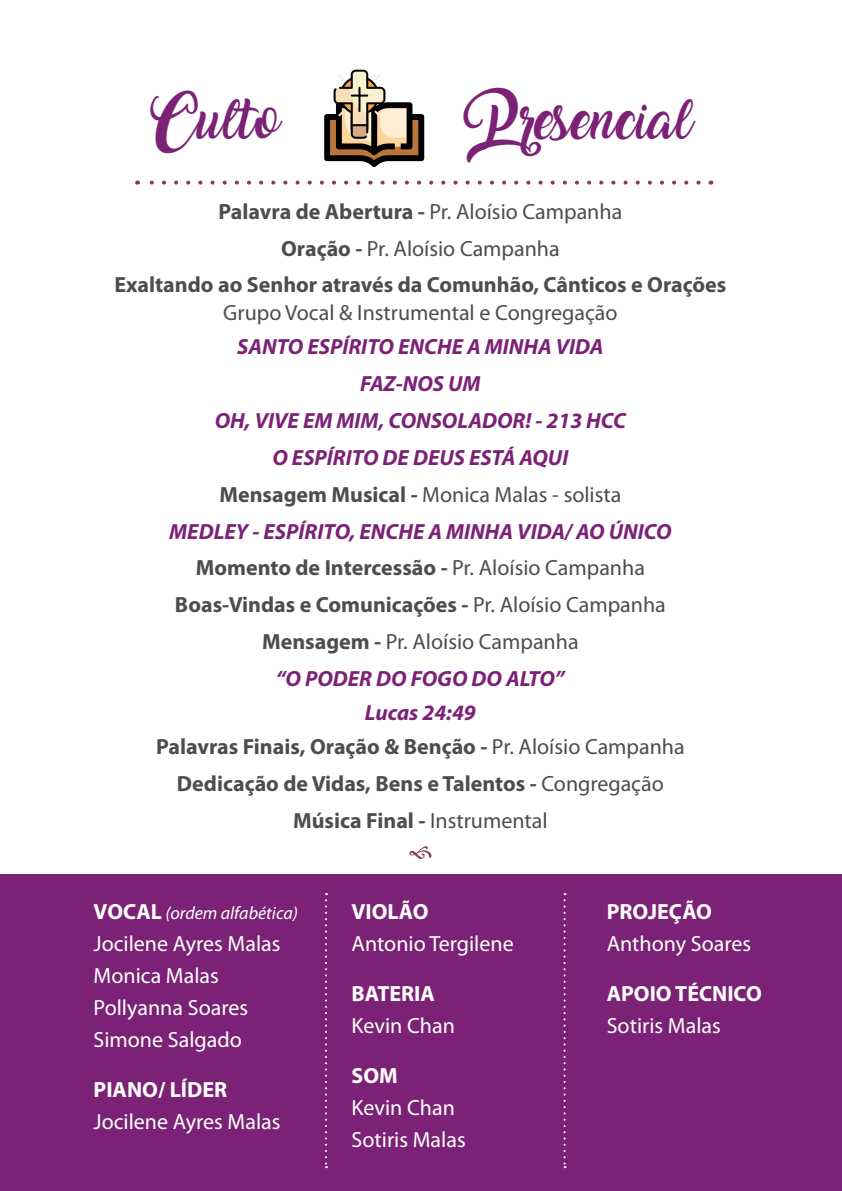
<style>
.page{position:relative;width:842px;height:1191px;background:#fff}
.page>*{position:absolute;margin:0;border:0;box-sizing:border-box;transform-origin:0 0}
.t1{font:36px "Amarillo";color:#7b2276}
.t2{font:italic 700 22px/36.8px "Myriad Pro";color:#7b2276;text-align:center}
.t3{font:700 22px/36.8px "Myriad Pro";color:#4d4d4f;text-align:center}
.t4{font:22px/32px "Myriad Pro";color:#fff}
.t5{font:700 22px "Myriad Pro";color:#fff}
.t6{font:22px "Myriad Pro";color:#4d4d4f}
.t7{font:italic 18px "Myriad Pro";color:#fff}
.s1{font-weight:400}
.s2{font-style:normal;color:#4d4d4f}
.s3{font-weight:400;font-style:normal;color:#4d4d4f}
.s4{font-style:italic;color:#7b2276}
.s5{font-weight:700;font-style:normal;font-size:22px}
</style>
<div class="page">
<hr style="left:841px;top:255px;width:1px;height:461px;background:#d57809">
<svg style="left:409px;top:846px;width:22px;height:13px"></svg>
<div style="left:0;top:874px;width:842px;height:317px;background:#7b2276"></div>
<svg style="left:325px;top:893px;width:2px;height:275px"></svg>
<svg style="left:564px;top:893px;width:2px;height:275px"></svg>
<hr style="left:841px;top:690px;width:1px;height:400px;background:#853c56">
<svg style="left:137px;top:181px;width:561px;height:4px"></svg>
<svg style="left:324px;top:70px;width:100px;height:97px"></svg>
<h1 class="t1" style="left:148px;top:105px;width:133px">Culto</h1>
<h1 class="t1" style="left:462px;top:105px;width:232px">P resencial</h1>
<p class="t3" style="left:114px;top:193px;width:613px">Palavra de Abertura - <span class="s1">Pr. Aloísio Campanha<br></span>Oração - <span class="s1">Pr. Aloísio Campanha<br></span>Exaltando ao Senhor através da Comunhão, Cânticos e Orações</p>
<p class="t6" style="left:223px;top:301px;width:396px">Grupo Vocal &amp; Instrumental e Congregação</p>
<p class="t2" style="left:169px;top:329px;width:504px">SANTO ESPÍRITO ENCHE A MINHA VIDA<br>FAZ-NOS UM<br>OH, VIVE EM MIM, CONSOLADOR! - 213 HCC<br>O ESPÍRITO DE DEUS ESTÁ AQUI<br><span class="s2">Mensagem Musical -</span> <span class="s3">Monica Malas - solista<br></span>MEDLEY - ESPÍRITO, ENCHE A MINHA VIDA/ AO ÚNICO <span class="s2">Momento de Intercessão -</span> <span class="s3">Pr. Aloísio Campanha </span><span class="s2">Boas-Vindas e Comunicações -</span> <span class="s3">Pr. Aloísio Campanha </span><span class="s2">Mensagem -</span> <span class="s3">Pr. Aloísio Campanha<br></span>“O PODER DO FOGO DO ALTO”</p>
<p class="t3" style="left:156px;top:696px;width:530px;line-height:34px"><span class="s4">Lucas 24:49<br></span>Palavras Finais, Oração &amp; Benção - <span class="s1">Pr. Aloísio Campanha</span></p>
<p class="t3" style="left:177px;top:765px;width:488px">Dedicação de Vidas, Bens e Talentos - <span class="s1">Congregação<br></span>Música Final - <span class="s1">Instrumental</span></p>
<p class="t7" style="left:94px;top:903px;width:206px"><span class="s5">VOCAL</span> (ordem alfabética)</p>
<p class="t4" style="left:94px;top:928px;width:188px">Jocilene Ayres Malas<br>Monica Malas<br>Pollyanna Soares<br>Simone Salgado</p>
<p class="t5" style="left:94px;top:1077px;width:135px">PIANO/ LÍDER</p>
<p class="t4" style="left:94px;top:1106px;width:188px">Jocilene Ayres Malas</p>
<p class="t5" style="left:351px;top:899px;width:79px">VIOLÃO</p>
<p class="t4" style="left:351px;top:928px;width:164px">Antonio Tergilene</p>
<p class="t5" style="left:351px;top:981px;width:85px">BATERIA</p>
<p class="t4" style="left:351px;top:1010px;width:105px">Kevin Chan</p>
<p class="t5" style="left:351px;top:1063px;width:48px">SOM</p>
<p class="t4" style="left:351px;top:1092px;width:116px">Kevin Chan<br>Sotiris Malas</p>
<p class="t5" style="left:607px;top:899px;width:107px">PROJEÇÃO</p>
<p class="t4" style="left:607px;top:928px;width:146px">Anthony Soares</p>
<p class="t5" style="left:607px;top:981px;width:157px">APOIO TÉCNICO</p>
<p class="t4" style="left:607px;top:1010px;width:116px">Sotiris Malas</p>
</div>
